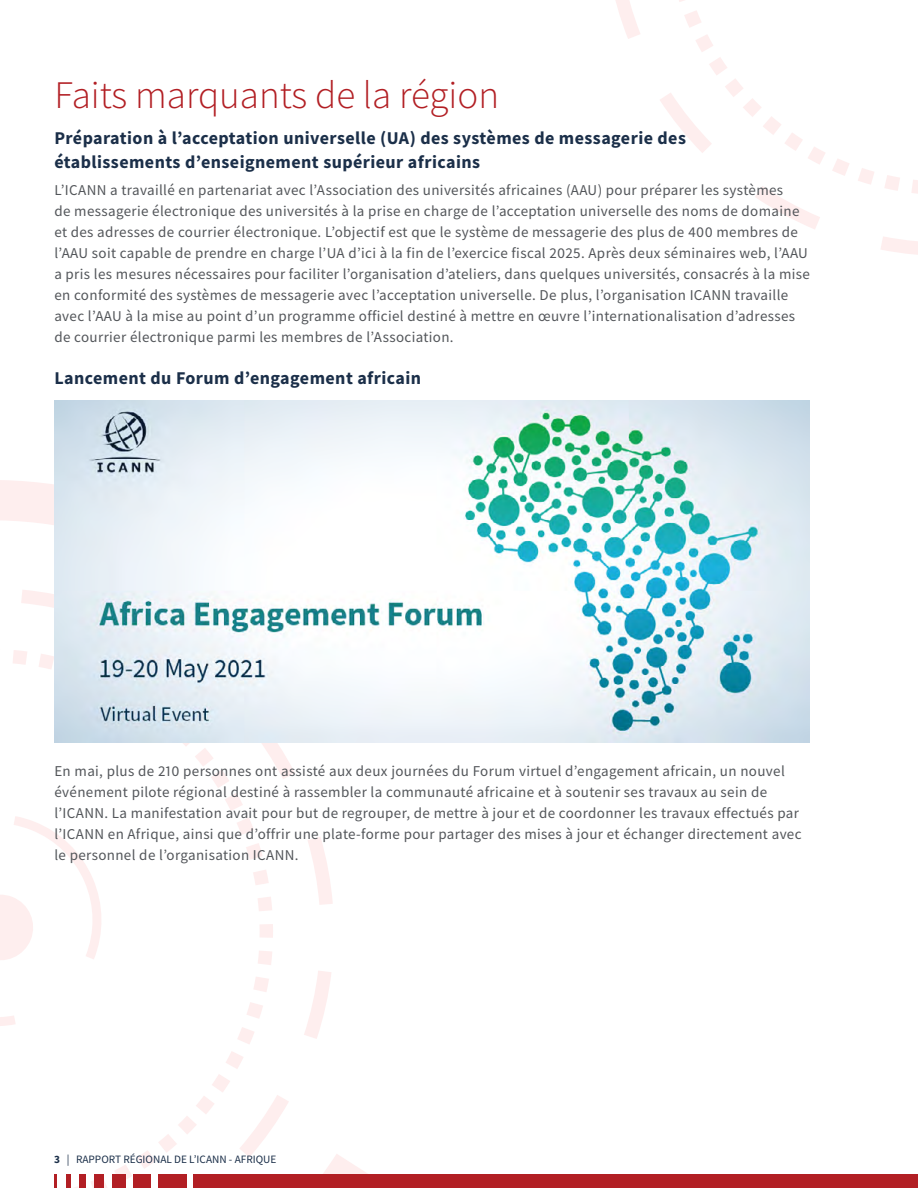
<style>
.page{position:relative;width:918px;height:1188px;background:#fff}
.page>*{position:absolute;margin:0;border:0;box-sizing:border-box;transform-origin:0 0}
._2021_TITLE{font:300 39px "Source Sans Pro";color:#b21f24}
._2021_Regional_Repor{font:700 18px/24px "Source Sans Pro";letter-spacing:.025em;color:#1b2f49}
._2020_HIGHLIGHTS_SUB{font:15px/21px "Source Sans Pro";letter-spacing:.025em;color:#53565a}
.t1{font:11.25px "Source Sans Pro";color:#1b2f49}
.s1{font-weight:700}
</style>
<div class="page">
<svg style="left:684px;top:11px;width:17px;height:16px"></svg>
<svg style="left:832px;top:159px;width:17px;height:17px"></svg>
<svg style="left:858px;top:168px;width:16px;height:16px"></svg>
<svg style="left:885px;top:175px;width:15px;height:16px"></svg>
<svg style="left:912px;top:180px;width:6px;height:14px"></svg>
<svg style="left:616px;top:0;width:24px;height:39px"></svg>
<svg style="left:660px;top:35px;width:165px;height:129px"></svg>
<svg style="left:755px;top:186px;width:65px;height:43px"></svg>
<svg style="left:881px;top:237px;width:37px;height:18px"></svg>
<svg style="left:238px;top:1027px;width:16px;height:17px"></svg>
<svg style="left:70px;top:1052px;width:298px;height:136px"></svg>
<svg style="left:0;top:816px;width:101px;height:210px"></svg>
<svg style="left:13px;top:650px;width:14px;height:15px"></svg>
<svg style="left:39px;top:654px;width:15px;height:15px"></svg>
<svg style="left:247px;top:1002px;width:16px;height:16px"></svg>
<svg style="left:254px;top:977px;width:15px;height:15px"></svg>
<svg style="left:258px;top:951px;width:14px;height:14px"></svg>
<svg style="left:260px;top:924px;width:13px;height:14px"></svg>
<svg style="left:258px;top:897px;width:14px;height:14px"></svg>
<svg style="left:253px;top:870px;width:16px;height:15px"></svg>
<svg style="left:246px;top:843px;width:16px;height:16px"></svg>
<svg style="left:237px;top:818px;width:17px;height:16px"></svg>
<svg style="left:304px;top:971px;width:27px;height:68px"></svg>
<svg style="left:308px;top:837px;width:25px;height:68px"></svg>
<svg style="left:113px;top:742px;width:182px;height:69px"></svg>
<svg style="left:0;top:480px;width:54px;height:128px"></svg>
<div style="left:133px;top:1174px;width:18px;height:14px;background:#b21f24"></div>
<div style="left:158px;top:1174px;width:29px;height:14px;background:#b21f24"></div>
<div style="left:193px;top:1174px;width:725px;height:14px;background:#b21f24"></div>
<div style="left:112px;top:1174px;width:14px;height:14px;background:#b21f24"></div>
<div style="left:94px;top:1174px;width:10px;height:14px;background:#b21f24"></div>
<div style="left:79px;top:1174px;width:7px;height:14px;background:#b21f24"></div>
<hr style="left:66px;top:1174px;width:4px;height:14px;background:#b21f24">
<hr style="left:54px;top:1174px;width:3px;height:14px;background:#b21f24">
<img style="left:54px;top:400px;width:756px;height:342px">
<p class="_2021_TITLE" style="left:54px;top:71px;width:446px">Faits marquants de la région</p>
<p class="_2021_Regional_Repor" style="left:54px;top:126px;width:633px">Préparation à l’acceptation universelle (UA) des systèmes de messagerie des établissements d’enseignement supérieur africains</p>
<p class="_2020_HIGHLIGHTS_SUB" style="left:54px;top:179px;width:757px">L’ICANN a travaillé en partenariat avec l’Association des universités africaines (AAU) pour préparer les systèmes<br>de messagerie électronique des universités à la prise en charge de l’acceptation universelle des noms de domaine et des adresses de courrier électronique. L’objectif est que le système de messagerie des plus de 400 membres de l’AAU soit capable de prendre en charge l’UA d’ici à la fin de l’exercice fiscal 2025. Après deux séminaires web, l’AAU a pris les mesures nécessaires pour faciliter l’organisation d’ateliers, dans quelques universités, consacrés à la mise en conformité des systèmes de messagerie avec l’acceptation universelle. De plus, l’organisation ICANN travaille avec l’AAU à la mise au point d’un programme officiel destiné à mettre en œuvre l’internationalisation d’adresses de courrier électronique parmi les membres de l’Association.</p>
<p class="_2021_Regional_Repor" style="left:54px;top:366px;width:368px">Lancement du Forum d’engagement africain</p>
<p class="_2020_HIGHLIGHTS_SUB" style="left:54px;top:760px;width:749px">En mai, plus de 210 personnes ont assisté aux deux journées du Forum virtuel d’engagement africain, un nouvel événement pilote régional destiné à rassembler la communauté africaine et à soutenir ses travaux au sein de l’ICANN. La manifestation avait pour but de regrouper, de mettre à jour et de coordonner les travaux effectués par l’ICANN en Afrique, ainsi que d’offrir une plate-forme pour partager des mises à jour et échanger directement avec le personnel de l’organisation ICANN.</p>
<p class="t1" style="left:54px;top:1152px;width:224px"><span class="s1">3</span> | RAPPORT RÉGIONAL DE L’ICANN - AFRIQUE</p>
</div>
